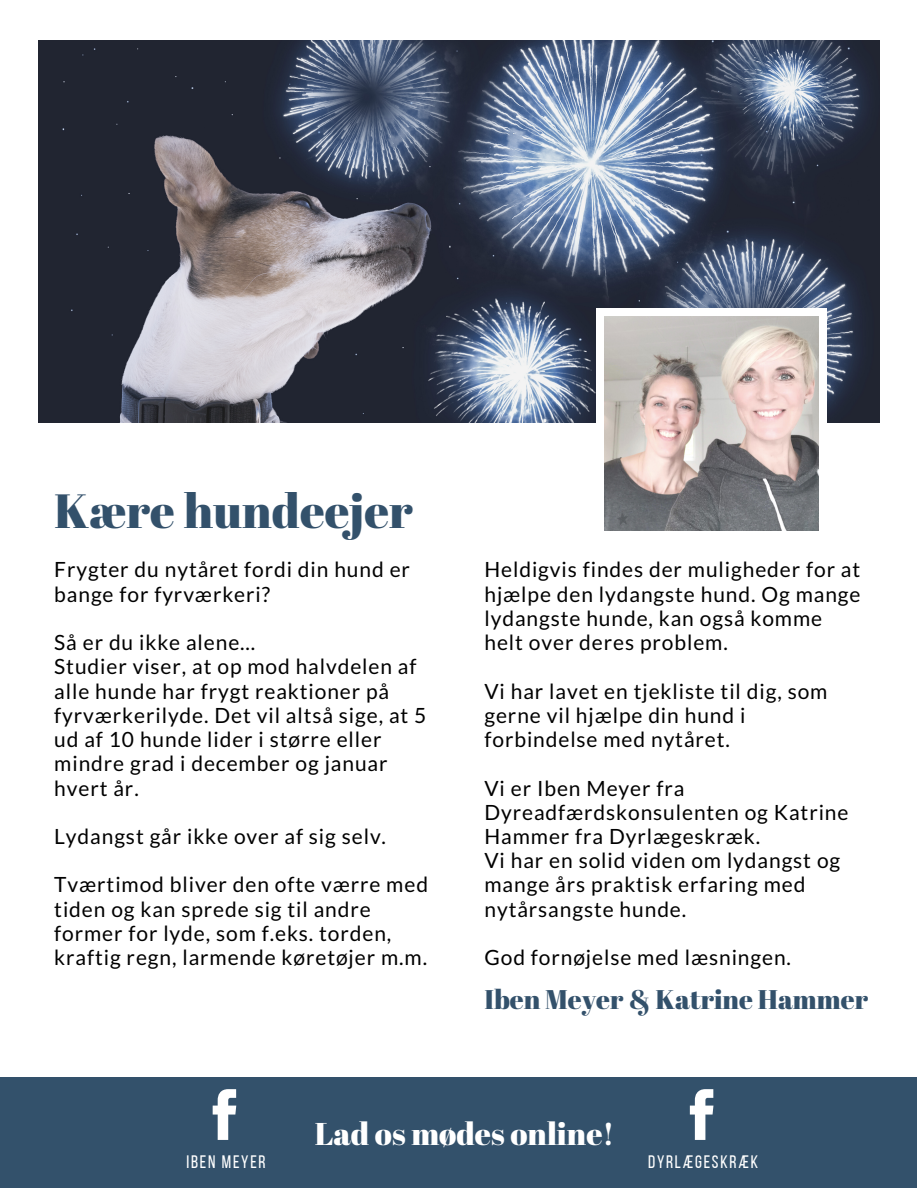
<style>
.page{position:relative;width:918px;height:1188px;background:#fff}
.page>*{position:absolute;margin:0;border:0;box-sizing:border-box;transform-origin:0 0}
.t1{font:48px "Abril Fatface";color:#33516b}
.t2{font:31.5px "Abril Fatface";color:#fff}
.t3{font:27px "Abril Fatface";color:#33516b}
.t4{font:21px/24.3px "Lato";letter-spacing:.045em;color:#000}
.t5{font:18px "Bebas Neue";letter-spacing:.1em;color:#fff}
</style>
<div class="page">
<img style="left:38px;top:40px;width:842px;height:383px">
<div style="left:0;top:1077px;width:917px;height:111px;background:#33516b"></div>
<div style="left:596px;top:308px;width:231px;height:231px;background:#fff"></div>
<img style="left:604px;top:317px;width:214px;height:213px">
<svg style="left:213px;top:1089px;width:23px;height:51px"></svg>
<svg style="left:690px;top:1089px;width:23px;height:51px"></svg>
<p class="t1" style="left:54px;top:477px;width:360px">Kære hundeejer</p>
<p class="t4" style="left:54px;top:557px;width:357px">Frygter du nytåret fordi din hund er bange for fyrværkeri?</p>
<p class="t4" style="left:54px;top:630px;width:203px">Så er du ikke alene...</p>
<p class="t4" style="left:54px;top:654px;width:374px">Studier viser, at op mod halvdelen af alle hunde har frygt reaktioner på fyrværkerilyde. Det vil altså sige, at 5 ud af 10 hunde lider i større eller mindre grad i december og januar hvert år.</p>
<p class="t4" style="left:54px;top:824px;width:333px">Lydangst går ikke over af sig selv.</p>
<p class="t4" style="left:54px;top:872px;width:375px">Tværtimod bliver den ofte værre med tiden og kan sprede sig til andre former for lyde, som f.eks. torden, kraftig regn, larmende køretøjer m.m.</p>
<p class="t4" style="left:484px;top:557px;width:378px">Heldigvis findes der muligheder for at hjælpe den lydangste hund. Og mange lydangste hunde, kan også komme helt over deres problem.</p>
<p class="t4" style="left:484px;top:678px;width:345px">Vi har lavet en tjekliste til dig, som gerne vil hjælpe din hund i forbindelse med nytåret.</p>
<p class="t4" style="left:484px;top:775px;width:366px">Vi er Iben Meyer fra<br>Dyreadfærdskonsulenten og Katrine<br>Hammer fra Dyrlægeskræk.</p>
<p class="t4" style="left:484px;top:848px;width:357px">Vi har en solid viden om lydangst og mange års praktisk erfaring med nytårsangste hunde.</p>
<p class="t4" style="left:484px;top:945px;width:308px">God fornøjelse med læsningen.</p>
<p class="t3" style="left:484px;top:980px;width:385px">Iben Meyer &amp; Katrine Hammer</p>
<p class="t5" style="left:187px;top:1154px;width:81px">IBEN MEYER</p>
<p class="t2" style="left:315px;top:1112px;width:301px">Lad os mødes online!</p>
<p class="t5" style="left:648px;top:1154px;width:111px">DYRLÆGESKRÆK</p>
</div>
